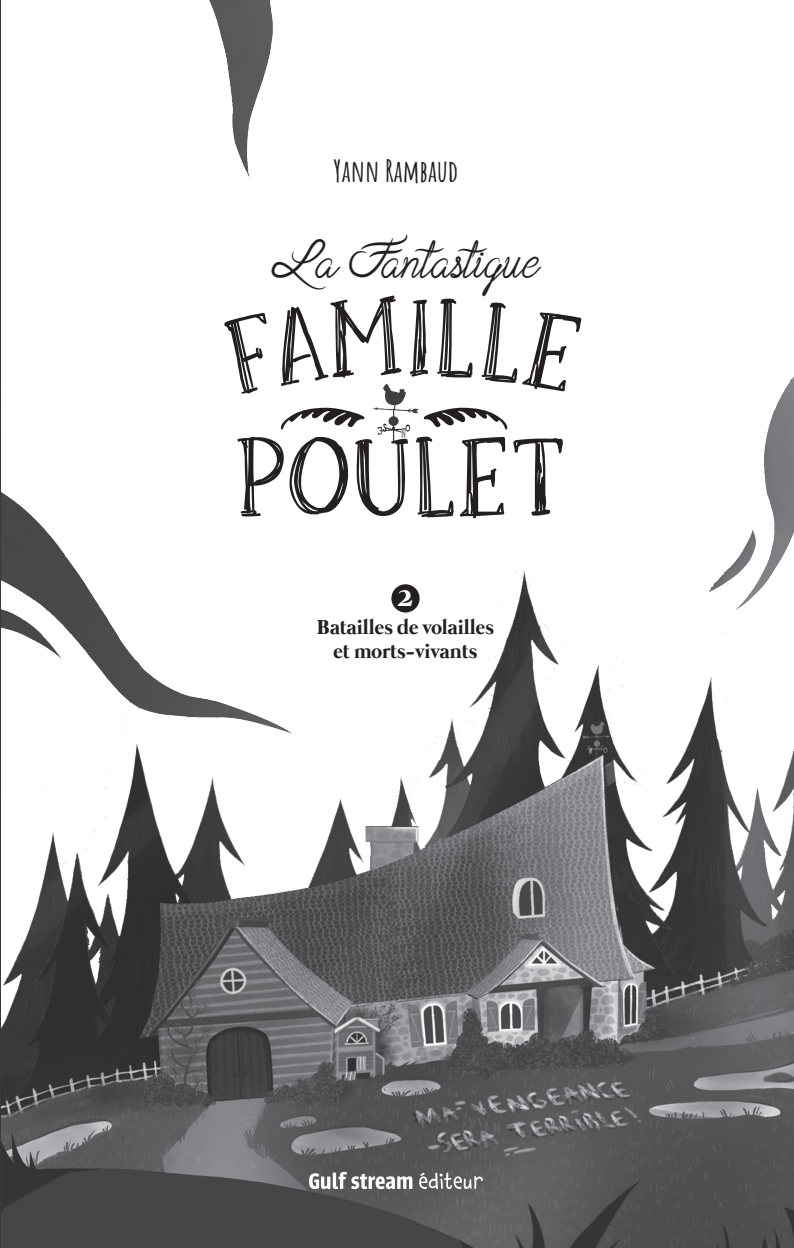
<style>
.page{position:relative;width:794px;height:1248px;background:#fff}
.page>*{position:absolute;margin:0;border:0;box-sizing:border-box;transform-origin:0 0}
.t1{font:106.6px "Skrawk Serif";color:#231f20}
.t2{font:48.6px "Stela";color:#231f20}
.t3{font:700 32.8px "Mermaid";color:#fff}
.t4{font:700 30px "Amatic SC";color:#231f20}
.t5{font:700 20.8px "Mermaid";color:#231f20}
</style>
<div class="page">
<img style="left:0;top:0;width:794px;height:1247px">
<svg style="left:419px;top:1172px;width:64px;height:16px"></svg>
<svg style="left:309px;top:1171px;width:103px;height:17px"></svg>
<img style="left:1px;top:0;width:793px;height:799px">
<svg style="left:281px;top:408px;width:83px;height:21px"></svg>
<svg style="left:424px;top:408px;width:83px;height:21px"></svg>
<svg style="left:223px;top:295px;width:179px;height:101px"></svg>
<svg style="left:409px;top:299px;width:20px;height:78px"></svg>
<svg style="left:435px;top:298px;width:147px;height:97px"></svg>
<h3 class="t4" style="left:334px;top:148px;width:126px">Yann Rambaud</h3>
<p class="t2" style="left:271px;top:228px;width:269px">La Fantastique</p>
<p class="t1" style="left:237px;top:412px;width:335px">POULET</p>
<p class="t3" style="left:397px;top:576px;width:18px">2</p>
<p class="t5" style="left:317px;top:615px;width:179px">Batailles de volailles</p>
<p class="t5" style="left:333px;top:639px;width:145px">et morts-vivants</p>
</div>
